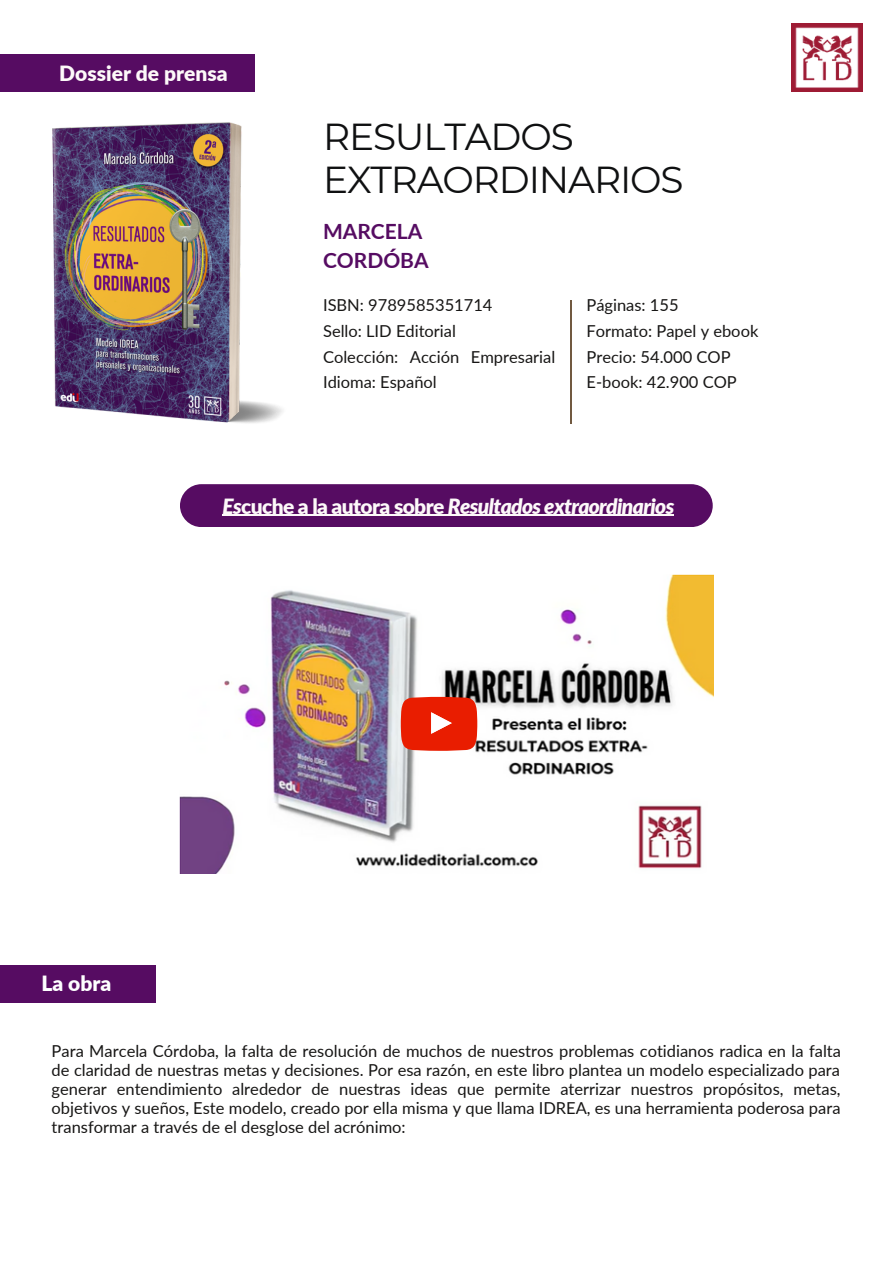
<style>
.page{position:relative;width:893px;height:1264px;background:#fff}
.page>*{position:absolute;margin:0;border:0;box-sizing:border-box;transform-origin:0 0}
.t1{font:37.5px "Montserrat";letter-spacing:-.03em;color:#0f1011}
.t2{font:italic 900 21px "Lato";letter-spacing:-.03em;color:#fdf9f9}
.t3{font:900 21px "Lato";color:#fdf9f9}
.t4{font:700 21px/29.2px "Lato";color:#560c62}
.t5{font:900 21px "Lato";color:#feffff}
.t6{font:16.5px/19px "Lato";color:#171615}
.s1{font-style:normal}
</style>
<div class="page">
<div style="left:0;top:54px;width:255px;height:38px;background:#560c62"></div>
<hr style="left:570px;top:300px;width:1px;height:123px;background:#715940">
<img style="left:791px;top:24px;width:71px;height:67px">
<div style="left:180px;top:484px;width:532px;height:43px;background:#560c62;border-radius:21px"></div>
<img style="left:180px;top:574px;width:533px;height:299px">
<svg style="left:401px;top:697px;width:76px;height:53px;background:#e83016"></svg>
<div style="left:0;top:964px;width:156px;height:38px;background:#560c62"></div>
<img style="left:52px;top:122px;width:231px;height:301px">
<svg style="left:222px;top:514px;width:19px;height:2px"></svg>
<hr style="left:241px;top:514px;width:207px;height:2px;background:#fdf9f9">
<hr style="left:448px;top:514px;width:225px;height:2px;background:#fdf9f9">
<p class="t3" style="left:59px;top:60px;width:170px">Dossier de prensa</p>
<p class="t1" style="left:323px;top:113px;width:252px">RESULTADOS</p>
<p class="t1" style="left:323px;top:157px;width:362px">EXTRAORDINARIOS</p>
<p class="t4" style="left:323px;top:216px;width:107px">MARCELA<br>CORDÓBA</p>
<p class="t6" style="left:323px;top:295px;width:171px">ISBN: 9789585351714</p>
<p class="t6" style="left:323px;top:321px;width:134px">Sello: LID Editorial</p>
<p class="t6" style="left:323px;top:343px;width:234px;line-height:25.8px">Colección: Acción Empresarial<br>Idioma: Español</p>
<p class="t6" style="left:586px;top:295px;width:94px">Páginas: 155</p>
<p class="t6" style="left:586px;top:321px;width:173px">Formato: Papel y ebook</p>
<p class="t6" style="left:586px;top:346px;width:146px">Precio: 54.000 COP</p>
<p class="t6" style="left:586px;top:372px;width:152px">E-book: 42.900 COP</p>
<p class="t2" style="left:222px;top:493px;width:453px">Es<span class="s1">cuche a la autora sobre</span> Resultados extraordinarios</p>
<p class="t5" style="left:41px;top:970px;width:71px">La obra</p>
<p class="t6" style="left:52px;top:1041px;width:790px;text-align:justify">Para Marcela Córdoba, la falta de resolución de muchos de nuestros problemas cotidianos radica en la falta de claridad de nuestras metas y decisiones. Por esa razón, en este libro plantea un modelo especializado para generar entendimiento alrededor de nuestras ideas que permite aterrizar nuestros propósitos, metas, objetivos y sueños, Este modelo, creado por ella misma y que llama IDREA, es una herramienta poderosa para transformar a través de el desglose del acrónimo:</p>
</div>
